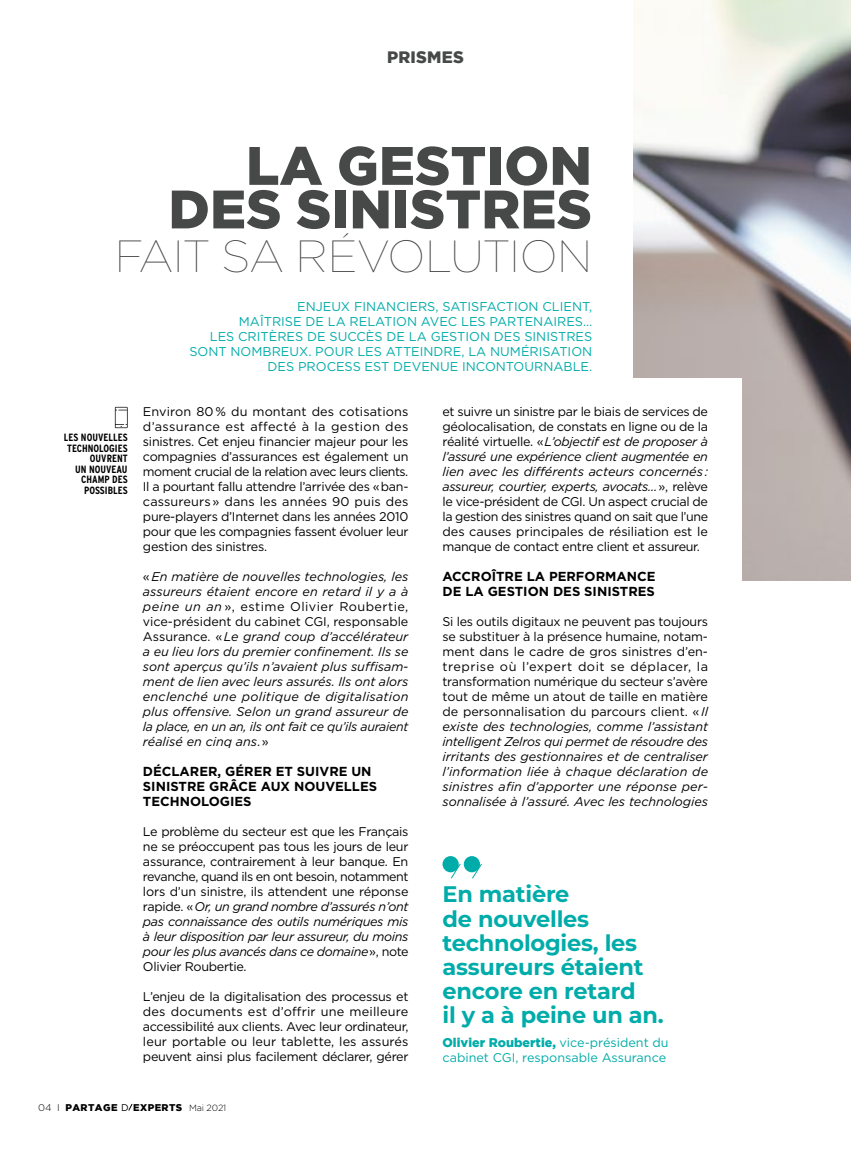
<style>
.page{position:relative;width:851px;height:1149px;background:#fff}
.page>*{position:absolute;margin:0;border:0;box-sizing:border-box;transform-origin:0 0}
.t1{font:900 54px/43.5px "Gotham";letter-spacing:.005em;color:#474949;text-align:right}
.t2{font:100 45px "Gotham";letter-spacing:-.01em;color:#474949}
.t3{font:700 22.5px/24px "Montserrat";letter-spacing:-.01em;color:#00aca9}
.t4{font:900 16.5px "Gotham";letter-spacing:.015em;color:#474949}
.t5{font:700 13.05px/15px "Gotham";color:#000}
.t6{font:12.75px/15px "Gotham";color:#00aca9;text-align:right}
.t7{font:12.6px/15px "Gotham";letter-spacing:-.025em;color:#000;text-align:justify}
.t8{font:italic 12.6px/15px "Gotham";letter-spacing:-.02em;color:#000;text-align:justify}
.t9{font:12.6px/14.2px "Gotham";color:#00aca9}
.t10{font:700 10.5px/10.5px "Interstate Condensed";color:#000;text-align:right}
.t11{font:900 9.75px "Gotham";letter-spacing:.045em;color:#000}
.s1{font-style:normal}
.s2{font-style:italic}
.s3{font-weight:300}
.s4{font-weight:400}
.s5{font-weight:300;font-size:9px}
.s6{font-weight:900}
</style>
<div class="page">
<img style="left:633px;top:0;width:217px;height:580px">
<svg style="left:128px;top:1103px;width:5px;height:8px"></svg>
<div style="left:592px;top:378px;width:150px;height:600px;background:#fff"></div>
<svg style="left:442px;top:855px;width:16px;height:17px"></svg>
<svg style="left:463px;top:855px;width:17px;height:17px"></svg>
<svg style="left:450px;top:862px;width:11px;height:17px"></svg>
<svg style="left:471px;top:862px;width:11px;height:17px"></svg>
<svg style="left:115px;top:407px;width:13px;height:21px"></svg>
<h3 class="t4" style="left:387px;top:48px;width:78px">PRISMES</h3>
<h1 class="t1" style="left:168px;top:143px;width:425px">LA GESTION<br>DES SINISTRES</h1>
<h2 class="t2" style="left:115px;top:228px;width:479px">FAIT SA RÉVOLUTION</h2>
<p class="t6" style="left:189px;top:298px;width:404px">ENJEUX FINANCIERS, SATISFACTION CLIENT,<br>MAÎTRISE DE LA RELATION AVEC LES PARTENAIRES…<br>LES CRITÈRES DE SUCCÈS DE LA GESTION DES SINISTRES SONT NOMBREUX. POUR LES ATTEINDRE, LA NUMÉRISATION DES PROCESS EST DEVENUE INCONTOURNABLE.</p>
<p class="t10" style="left:64px;top:432px;width:65px">LES NOUVELLES<br>TECHNOLOGIES<br>OUVRENT<br>UN NOUVEAU<br>CHAMP DES<br>POSSIBLES</p>
<p class="t7" style="left:143px;top:403px;width:267px">Environ 80 % du montant des cotisations d’assurance est affecté à la gestion des sinistres. Cet enjeu financier majeur pour les compagnies d’assurances est également un moment crucial de la relation avec leurs clients.<br>Il a pourtant fallu attendre l’arrivée des « ban&shy;cassureurs » dans les années 90 puis des pure-players d’Internet dans les années 2010 pour que les compagnies fassent évoluer leur gestion des sinistres.</p>
<p class="t8" style="left:143px;top:568px;width:267px"><span class="s1">«</span> En matière de nouvelles technologies, les assureurs étaient encore en retard il y a à peine un an <span class="s1">», estime Olivier Roubertie, vice-président du cabinet CGI, responsable Assurance. «</span> Le grand coup d’accélérateur a eu lieu lors du premier confinement. Ils se sont aperçus qu’ils n’avaient plus suffisam&shy;ment de lien avec leurs assurés. Ils ont alors enclenché une politique de digitalisation plus offensive. Selon un grand assureur de la place, en un an, ils ont fait ce qu’ils auraient réalisé en cinq ans<span class="s1">. »</span></p>
<p class="t5" style="left:143px;top:763px;width:236px">DÉCLARER, GÉRER ET SUIVRE UN<br>SINISTRE GRÂCE AUX NOUVELLES<br>TECHNOLOGIES</p>
<p class="t7" style="left:143px;top:823px;width:267px">Le problème du secteur est que les Français ne se préoccupent pas tous les jours de leur assurance, contrairement à leur banque. En revanche, quand ils en ont besoin, notamment lors d’un sinistre, ils attendent une réponse rapide. « <span class="s2">Or, un grand nombre d’assurés n’ont pas connaissance des outils numériques mis à leur disposition par leur assureur, du moins pour les plus avancés dans ce domaine</span> », note Olivier Roubertie.</p>
<p class="t7" style="left:143px;top:988px;width:267px">L’enjeu de la digitalisation des processus et des documents est d’offrir une meilleure accessibilité aux clients. Avec leur ordinateur, leur portable ou leur tablette, les assurés peuvent ainsi plus facilement déclarer, gérer</p>
<p class="t11" style="left:38px;top:1101px;width:189px"><span class="s3">04 I</span> PARTAGE <span class="s4">D</span> EXPERTS <span class="s5">Mai 2021</span></p>
<p class="t7" style="left:442px;top:403px;width:267px">et suivre un sinistre par le biais de services de géolocalisation, de constats en ligne ou de la réalité virtuelle. « <span class="s2">L’objectif est de proposer à l’assuré une expérience client augmentée en lien avec les différents acteurs concernés : assureur, courtier, experts, avocats…</span> », relève le vice-président de CGI. Un aspect crucial de la gestion des sinistres quand on sait que l’une des causes principales de résiliation est le manque de contact entre client et assureur.</p>
<p class="t5" style="left:442px;top:568px;width:214px">ACCROÎTRE LA PERFORMANCE<br>DE LA GESTION DES SINISTRES</p>
<p class="t7" style="left:442px;top:613px;width:267px">Si les outils digitaux ne peuvent pas toujours se substituer à la présence humaine, notam&shy;ment dans le cadre de gros sinistres d’en&shy;treprise où l’expert doit se déplacer, la transformation numérique du secteur s’avère tout de même un atout de taille en matière de personnalisation du parcours client. « <span class="s2">Il existe des technologies, comme l’assistant intelligent Zelros qui permet de résoudre des irritants des gestionnaires et de centraliser l’information liée à chaque déclaration de sinistres afin d’apporter une réponse per&shy;sonnalisée à l’assuré. Avec les technologies</span></p>
<h3 class="t3" style="left:442px;top:881px;width:223px">En matière<br>de nouvelles technologies, les assureurs étaient encore en retard<br>il y a à peine un an.</h3>
<p class="t9" style="left:442px;top:1035px;width:228px"><span class="s6">Olivier Roubertie,</span> vice-président du cabinet CGI, responsable Assurance</p>
</div>
